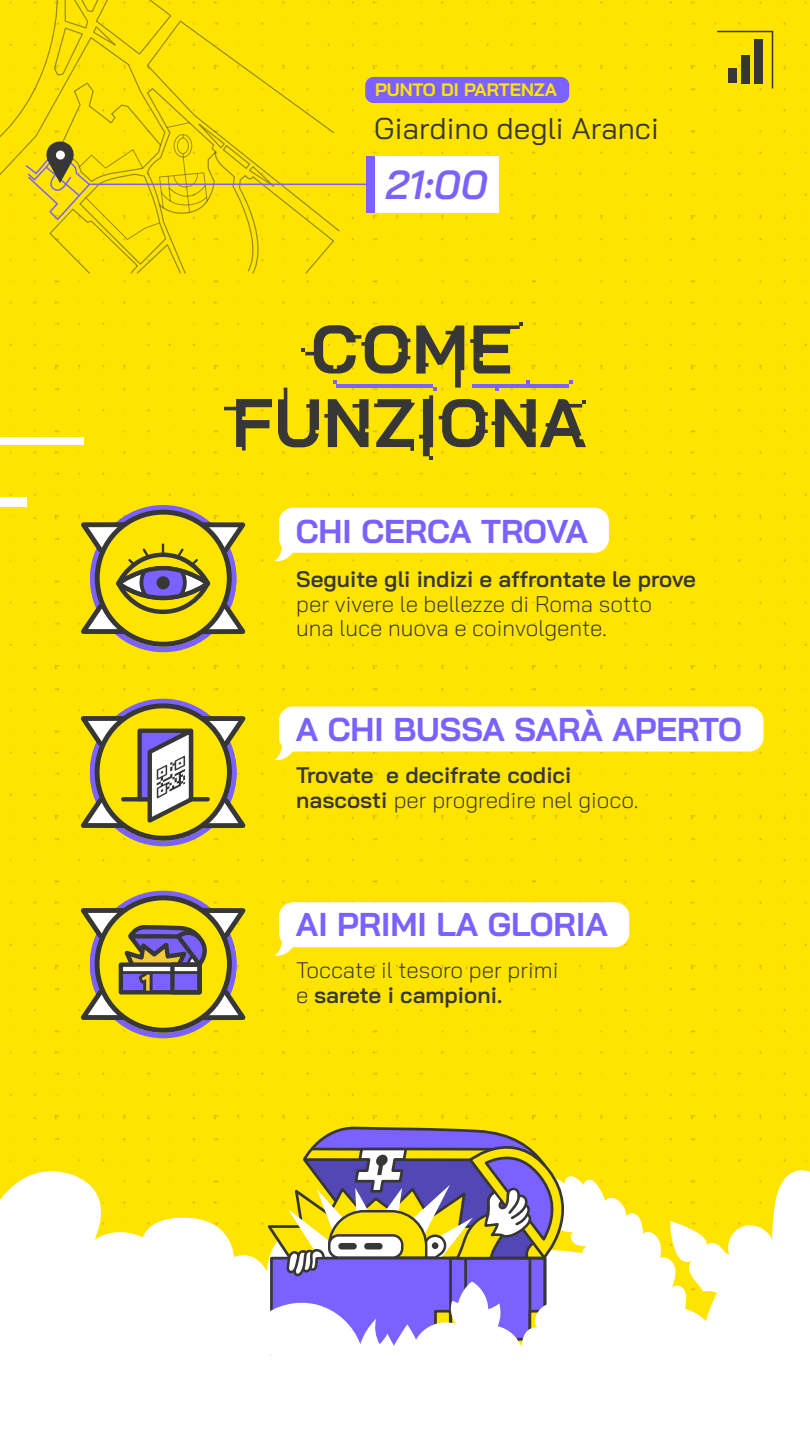
<style>
.page{position:relative;width:810px;height:1440px;background:#ffe400}
.page>*{position:absolute;margin:0;border:0;box-sizing:border-box;transform-origin:0 0}
.t1{font:italic 600 40.5px "Bai Jamjuree";color:#7b61ff}
.t2{font:700 33px "Bai Jamjuree";color:#7b61ff}
.t3{font:30px "Bai Jamjuree";color:#373737}
.t4{font:300 22.5px/24.8px "Bai Jamjuree";color:#373737}
.t5{font:600 22.5px/24.8px "Bai Jamjuree";color:#373737}
.t6{font:700 18px "Bai Jamjuree";color:#ffe400}
.s1{font-weight:300}
.s2{font-weight:600}
</style>
<div class="page">
<svg style="left:78px;top:505px;width:168px;height:148px"></svg>
<svg style="left:78px;top:690px;width:168px;height:157px"></svg>
<svg style="left:123px;top:797px;width:17px;height:4px"></svg>
<svg style="left:191px;top:797px;width:17px;height:4px"></svg>
<svg style="left:78px;top:890px;width:168px;height:149px"></svg>
<svg style="left:224px;top:399px;width:48px;height:52px"></svg>
<svg style="left:278px;top:322px;width:308px;height:138px"></svg>
<svg style="left:0;top:1159px;width:810px;height:281px;fill:#fff"></svg>
<div style="left:279px;top:508px;width:330px;height:45px;background:#fff;border-radius:14px"></div>
<svg style="left:274px;top:542px;width:22px;height:20px"></svg>
<div style="left:365px;top:77px;width:204px;height:26px;background:#7b61ff;border-radius:8px"></div>
<div style="left:279px;top:902px;width:350px;height:45px;background:#fff;border-radius:14px"></div>
<svg style="left:274px;top:936px;width:22px;height:20px"></svg>
<div style="left:279px;top:706px;width:484px;height:46px;background:#fff;border-radius:14px"></div>
<svg style="left:274px;top:740px;width:22px;height:20px"></svg>
<svg style="left:717px;top:30px;width:57px;height:60px"></svg>
<div style="left:754px;top:39px;width:9px;height:45px;background:#373737"></div>
<div style="left:741px;top:55px;width:8px;height:28px;background:#373737"></div>
<div style="left:728px;top:69px;width:8px;height:14px;background:#373737"></div>
<svg style="left:256px;top:1126px;width:345px;height:264px"></svg>
<div style="left:374px;top:156px;width:125px;height:56px;background:#fff"></div>
<div style="left:366px;top:156px;width:8px;height:56px;background:#7b61ff"></div>
<svg style="left:0;top:0;width:340px;height:274px"></svg>
<div style="left:0;top:437px;width:83px;height:8px;background:#fff"></div>
<div style="left:0;top:497px;width:26px;height:10px;background:#fff"></div>
<hr style="left:89px;top:184px;width:279px;height:1px;background:#7b61ff">
<p class="t6" style="left:375px;top:79px;width:184px">PUNTO DI PARTENZA</p>
<h3 class="t3" style="left:374px;top:103px;width:286px">Giardino degli Aranci</h3>
<h1 class="t1" style="left:386px;top:162px;width:103px">21:00</h1>
<h2 class="t2" style="left:296px;top:512px;width:294px">CHI CERCA TROVA</h2>
<p class="t5" style="left:296px;top:567px;width:401px">Seguite gli indizi e affrontate le prove</p>
<p class="t4" style="left:296px;top:591px;width:357px">per vivere le bellezze di Roma sotto una luce nuova e coinvolgente.</p>
<h2 class="t2" style="left:296px;top:711px;width:448px">A CHI BUSSA SARÀ APERTO</h2>
<p class="t5" style="left:296px;top:763px;width:344px">Trovate e decifrate codici nascosti <span class="s1">per progredire nel gioco.</span></p>
<h2 class="t2" style="left:296px;top:906px;width:313px">AI PRIMI LA GLORIA</h2>
<p class="t4" style="left:296px;top:958px;width:264px">Toccate il tesoro per primi e <span class="s2">sarete i campioni.</span></p>
</div>
